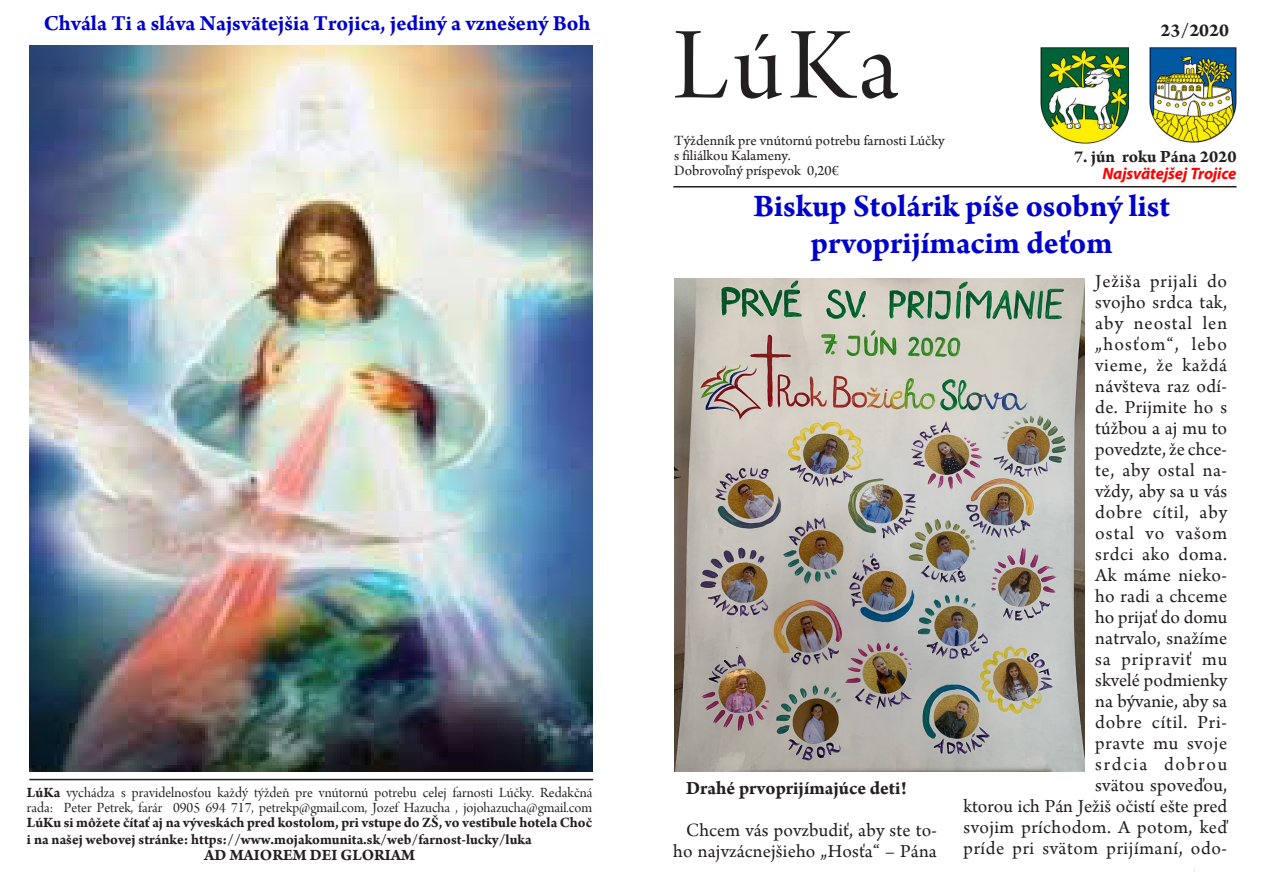
<style>
.page{position:relative;width:1263px;height:893px;background:#fff}
.page>*{position:absolute;margin:0;border:0;box-sizing:border-box;transform-origin:0 0}
.Zakladny{font:108px "Arno Pro Display";color:#231f20}
.Zakladny-2{font:700 33px "Arno Pro";color:#00c}
.Zakladny-3{font:700 22.5px "Arno Pro";color:#00c}
.Zakladny-4{font:19.5px/21px "Arno Pro";letter-spacing:.02em;color:#231f20;text-align:right}
.Zakladny-5{font:700 19.5px "Arno Pro";color:#231f20}
.t1{font:700 18px "Arno Pro";color:#231f20}
.t2{font:700 16.5px "Arno Pro";color:#231f20}
.t3{font:italic 700 16.5px "Myriad Pro";letter-spacing:-.01em;color:#f00}
.t4{font:15px/15px "Arno Pro Display";color:#231f20;text-align:justify}
.t5{font:15px "Arno Pro";color:#231f20}
.t6{font:700 15px "Arno Pro";color:#231f20}
.s1{font-family:"Arno Pro";font-weight:700}
</style>
<div class="page">
<img style="left:1040px;top:47px;width:88px;height:97px">
<hr style="left:673px;top:186px;width:563px;height:1px;background:#231f20">
<hr style="left:29px;top:779px;width:564px;height:1px;background:#231f20">
<img style="left:1149px;top:47px;width:87px;height:96px">
<img style="left:674px;top:279px;width:410px;height:492px">
<img style="left:29px;top:45px;width:563px;height:726px">
<p class="Zakladny-3" style="left:44px;top:10px;width:548px">Chvála Ti a sláva Najsvätejšia Trojica, jediný a vznešený Boh</p>
<p class="t4" style="left:27px;top:786px;width:567px"><span class="s1">LúKa</span> vychádza s pravidelnosťou každý týždeň pre vnútornú potrebu celej farnosti Lúčky. Redakčná rada: Peter Petrek, farár 0905 694 717, petrekp@gmail.com, Jozef Hazucha , jojohazucha@gmail.com <span class="s1">LúKu si môžete čítať aj na výveskách pred kostolom, pri vstupe do ZŠ, vo vestibule hotela Choč</span></p>
<p class="t6" style="left:27px;top:830px;width:506px">i na našej webovej stránke: https://www.mojakomunita.sk/web/farnost-lucky/luka</p>
<p class="t2" style="left:204px;top:845px;width:212px">AD MAIOREM DEI GLORIAM</p>
<p class="Zakladny" style="left:673px;top:6px;width:227px">LúKa</p>
<p class="t5" style="left:674px;top:132px;width:272px">Týždenník pre vnútornú potrebu farnosti Lúčky</p>
<p class="t5" style="left:674px;top:147px;width:118px">s filiálkou Kalameny.</p>
<p class="t5" style="left:674px;top:162px;width:166px">Dobrovoľný príspevok 0,20€</p>
<p class="Zakladny-5" style="left:1160px;top:19px;width:70px">23/2020</p>
<p class="t1" style="left:1074px;top:146px;width:164px">7. jún roku Pána 2020</p>
<p class="t3" style="left:1102px;top:162px;width:136px">Najsvätejšej Trojice</p>
<p class="Zakladny-2" style="left:753px;top:187px;width:418px">Biskup Stolárik píše osobný list</p>
<p class="Zakladny-2" style="left:811px;top:223px;width:303px">prvoprijímacim deťom</p>
<p class="Zakladny-5" style="left:686px;top:777px;width:222px">Drahé prvoprijímajúce deti!</p>
<p class="Zakladny-4" style="left:673px;top:821px;width:265px">Chcem vás povzbudiť, aby ste to&shy;ho najvzácnejšieho „Hosťa“ – Pána</p>
<p class="Zakladny-4" style="left:963px;top:272px;width:265px">Ježiša prijali do<br>svojho srdca tak,<br>aby neostal len<br>„hosťom“, lebo<br>vieme, že každá<br>návšteva raz odí-<br>de. Prijmite ho s<br>túžbou a aj mu to<br>povedzte, že chce-<br>te, aby ostal na-<br>vždy, aby sa u vás<br>dobre cítil, aby<br>ostal vo vašom<br>srdci ako doma.<br>Ak máme nieko-<br>ho radi a chceme<br>ho prijať do domu<br>natrvalo, snažíme<br>sa pripraviť mu<br>skvelé podmienky<br>na bývanie, aby sa<br>dobre cítil. Pri-<br>pravte mu svoje<br>srdcia dobrou<br>svätou spoveďou,<br>ktorou ich Pán Ježiš očistí ešte pred svojim príchodom. A potom, keď príde pri svätom prijímaní, odo-</p>
</div>
